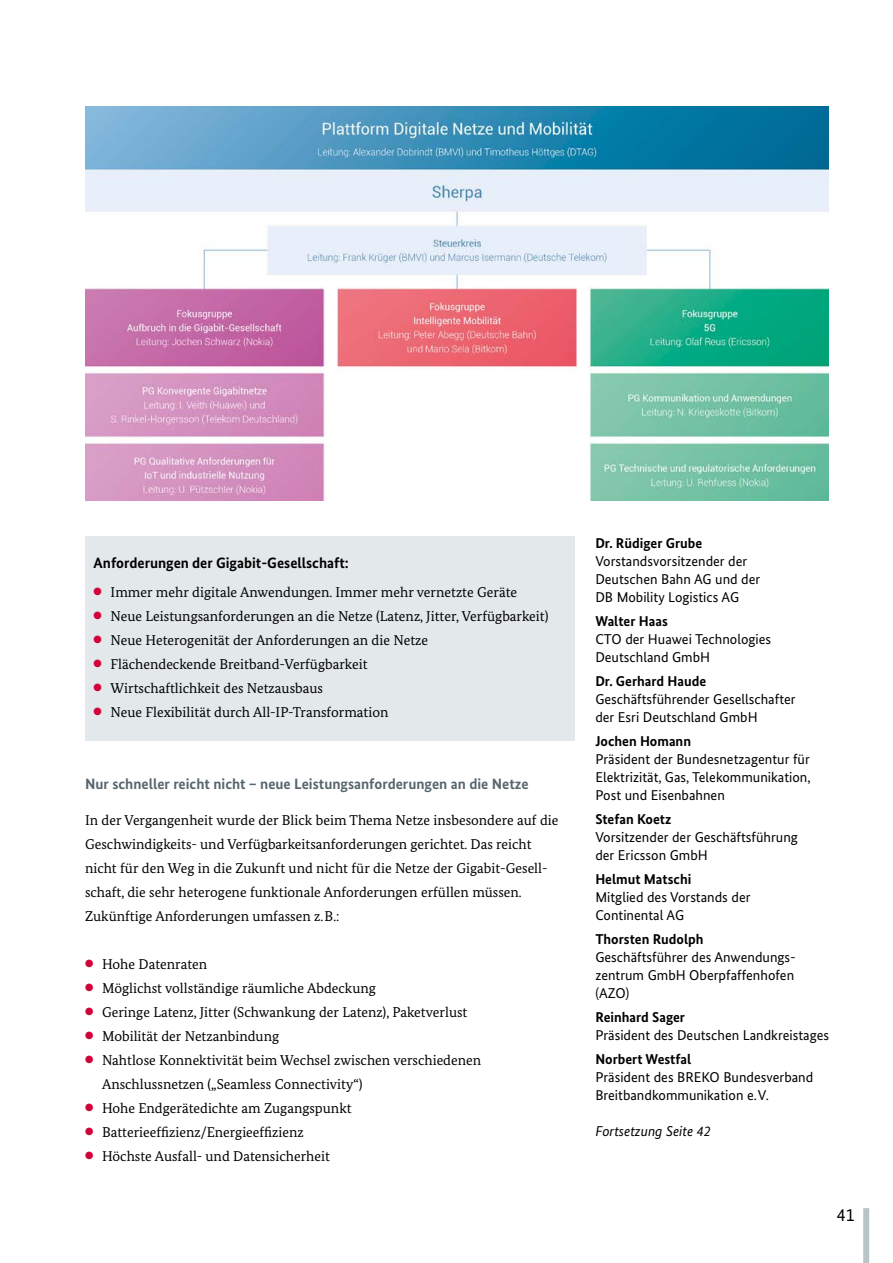
<style>
.page{position:relative;width:893px;height:1263px;background:#fff}
.page>*{position:absolute;margin:0;border:0;box-sizing:border-box;transform-origin:0 0}
.t1{font:18px "Bundes Sans";color:#000}
.t2{font:700 15px "Bundes Sans";color:#57666d}
.t3{font:700 15px "Bundes Sans";color:#000}
.t4{font:14.25px/24px "Bundes Serif";color:#000}
.t5{font:14.25px/18px "Bundes Sans";color:#000}
.t6{font:700 14.25px "Bundes Sans";color:#000}
.t7{font:italic 14.25px "Bundes Sans";color:#000}
.s1{color:#d3003a}
</style>
<div class="page">
<div style="left:863px;top:1208px;width:6px;height:55px;background:#b9c4c9"></div>
<div style="left:85px;top:537px;width:489px;height:204px;background:#e3e8ea"></div>
<img style="left:85px;top:107px;width:744px;height:393px">
<p class="t3" style="left:94px;top:553px;width:257px">Anforderungen der Gigabit-Gesellschaft:</p>
<p class="t4" style="left:94px;top:580px;width:425px"><span class="s1">●</span> Immer mehr digitale Anwendungen. Immer mehr vernetzte Geräte</p>
<p class="t4" style="left:94px;top:604px;width:456px"><span class="s1">●</span> Neue Leistungsanforderungen an die Netze (Latenz, Jitter, Verfügbarkeit)</p>
<p class="t4" style="left:94px;top:628px;width:336px"><span class="s1">●</span> Neue Heterogenität der Anforderungen an die Netze</p>
<p class="t4" style="left:94px;top:652px;width:275px"><span class="s1">●</span> Flächendeckende Breitband-Verfügbarkeit</p>
<p class="t4" style="left:94px;top:676px;width:231px"><span class="s1">●</span> Wirtschaftlichkeit des Netzausbaus</p>
<p class="t4" style="left:94px;top:700px;width:296px"><span class="s1">●</span> Neue Flexibilität durch All-IP-Transformation</p>
<p class="t2" style="left:85px;top:774px;width:445px">Nur schneller reicht nicht – neue Leistungsanforderungen an die Netze</p>
<p class="t4" style="left:85px;top:808px;width:475px">In der Vergangenheit wurde der Blick beim Thema Netze insbesondere auf die Geschwindigkeits- und Verfügbarkeitsanforderungen gerichtet. Das reicht nicht für den Weg in die Zukunft und nicht für die Netze der Gigabit-Gesell&shy;schaft, die sehr heterogene funktionale Anforderungen erfüllen müssen.<br>Zukünftige Anforderungen umfassen z.B.:</p>
<p class="t4" style="left:85px;top:952px;width:124px"><span class="s1">●</span> Hohe Datenraten</p>
<p class="t4" style="left:85px;top:976px;width:292px"><span class="s1">●</span> Möglichst vollständige räumliche Abdeckung</p>
<p class="t4" style="left:85px;top:1000px;width:384px"><span class="s1">●</span> Geringe Latenz, Jitter (Schwankung der Latenz), Paketverlust</p>
<p class="t4" style="left:85px;top:1024px;width:196px"><span class="s1">●</span> Mobilität der Netzanbindung</p>
<p class="t4" style="left:102px;top:1048px;width:381px;text-indent:-17px"><span class="s1">●</span> Nahtlose Konnektivität beim Wechsel zwischen verschiedenen<br>Anschlussnetzen („Seamless Connectivity“)</p>
<p class="t4" style="left:85px;top:1096px;width:268px"><span class="s1">●</span> Hohe Endgerätedichte am Zugangspunkt</p>
<p class="t4" style="left:85px;top:1120px;width:220px"><span class="s1">●</span> Batterieeffizienz/Energieeffizienz</p>
<p class="t4" style="left:85px;top:1144px;width:246px"><span class="s1">●</span> Höchste Ausfall- und Datensicherheit</p>
<p class="t6" style="left:595px;top:534px;width:108px">Dr. Rüdiger Grube</p>
<p class="t5" style="left:595px;top:552px;width:167px">Vorstandsvorsitzender der<br>Deutschen Bahn AG und der<br>DB Mobility Logistics AG</p>
<p class="t6" style="left:595px;top:612px;width:74px">Walter Haas</p>
<p class="t5" style="left:595px;top:630px;width:177px">CTO der Huawei Technologies<br>Deutschland GmbH</p>
<p class="t6" style="left:595px;top:672px;width:112px">Dr. Gerhard Haude</p>
<p class="t5" style="left:595px;top:690px;width:202px">Geschäftsführender Gesellschafter der Esri Deutschland GmbH</p>
<p class="t6" style="left:595px;top:732px;width:97px">Jochen Homann</p>
<p class="t5" style="left:595px;top:750px;width:217px;text-align:justify">Präsident der Bundesnetzagentur für Elektrizität, Gas, Telekommunikation, Post und Eisenbahnen</p>
<p class="t6" style="left:595px;top:810px;width:78px">Stefan Koetz</p>
<p class="t5" style="left:595px;top:828px;width:204px">Vorsitzender der Geschäftsführung der Ericsson GmbH</p>
<p class="t6" style="left:595px;top:870px;width:98px">Helmut Matschi</p>
<p class="t5" style="left:595px;top:888px;width:157px">Mitglied des Vorstands der<br>Continental AG</p>
<p class="t6" style="left:595px;top:930px;width:110px">Thorsten Rudolph</p>
<p class="t5" style="left:595px;top:948px;width:200px;text-align:justify">Geschäftsführer des Anwendungs&shy;zentrum GmbH Oberpfaffenhofen (AZO)</p>
<p class="t6" style="left:595px;top:1008px;width:91px">Reinhard Sager</p>
<p class="t5" style="left:595px;top:1026px;width:235px">Präsident des Deutschen Landkreistages</p>
<p class="t6" style="left:595px;top:1050px;width:97px">Norbert Westfal</p>
<p class="t5" style="left:595px;top:1068px;width:219px">Präsident des BREKO Bundesverband<br>Breitbandkommunikation e.V.</p>
<p class="t7" style="left:595px;top:1122px;width:117px">Fortsetzung Seite 42</p>
<p class="t1" style="left:837px;top:1203px;width:19px">41</p>
</div>
